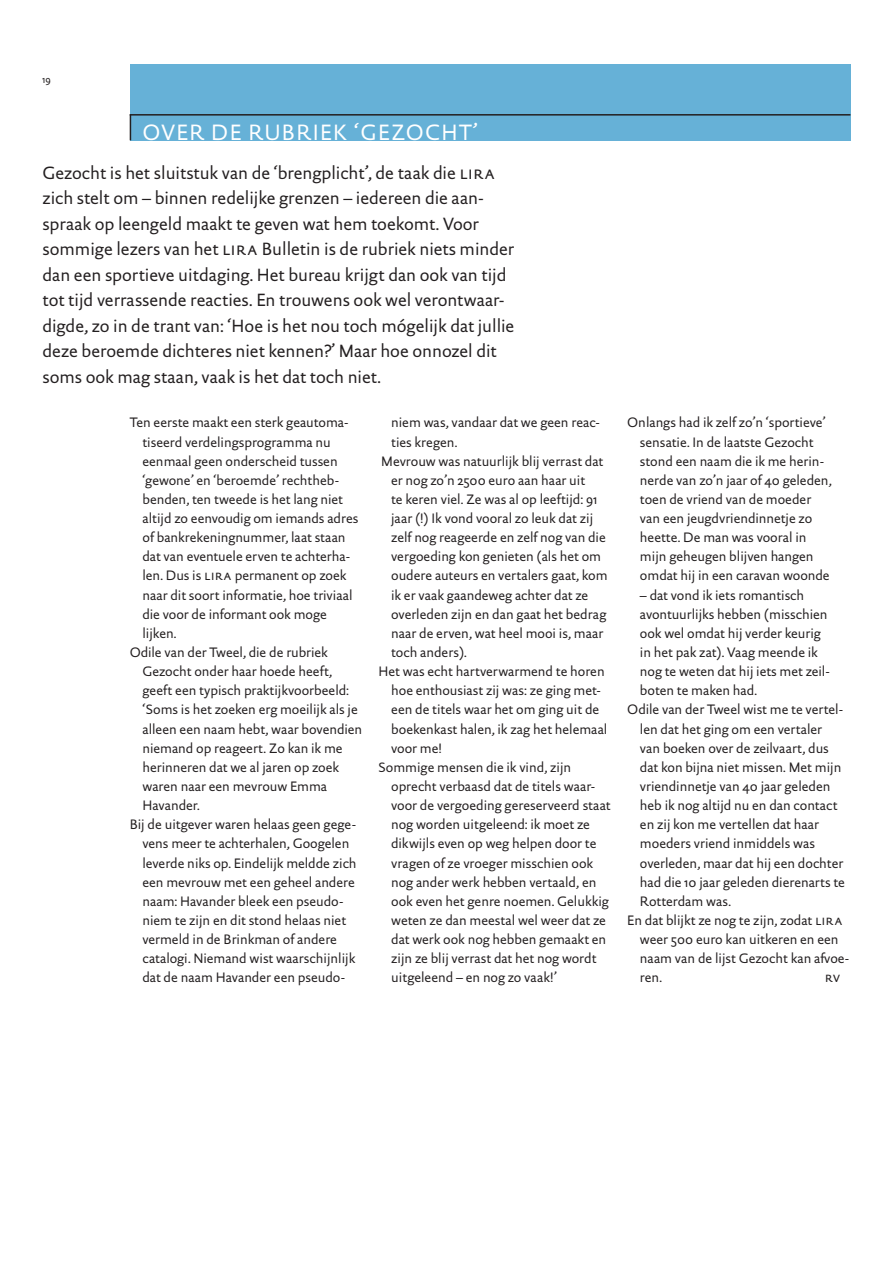
<style>
.page{position:relative;width:893px;height:1263px;background:#fff}
.page>*{position:absolute;margin:0;border:0;box-sizing:border-box;transform-origin:0 0}
.t1{font:22.5px "DTL Documenta Sans ST";color:#fff}
.t2{font:18px/25.5px "DTL Documenta Sans ST";letter-spacing:-.005em;color:#231f20}
.t3{font:13.8px/19.2px "DTL Documenta Sans ST";letter-spacing:-.005em;color:#231f20}
.t4{font:13.8px "DTL Documenta Sans T Caps";color:#231f20}
.t5{font:10.5px "DTL Documenta Sans ST";color:#231f20}
.s1{font-family:"DTL Documenta Sans T Caps"}
</style>
<div class="page">
<div style="left:130px;top:64px;width:720px;height:76px;background:#66b1d7"></div>
<hr style="left:130px;top:114px;width:720px;height:2px;background:#231f20">
<svg style="left:130px;top:116px;width:1px;height:24px"></svg>
<p class="t5" style="left:43px;top:73px;width:10px">19</p>
<h1 class="t1" style="left:142px;top:119px;width:17px">over</h1>
<h1 class="t1" style="left:211px;top:119px;width:99px">de rubriek</h1>
<h1 class="t1" style="left:354px;top:119px;width:23px">‘gezocht</h1>
<h1 class="t1" style="left:473px;top:119px;width:6px">’</h1>
<p class="t2" style="left:43px;top:160px;width:473px">Gezocht is het sluitstuk van de ‘brengplicht’, de taak die <span class="s1">lira </span>zich stelt om – binnen redelijke grenzen – iedereen die aan&shy;spraak op leengeld maakt te geven wat hem toekomt. Voor sommige lezers van het <span class="s1">lira</span> Bulletin is de rubriek niets minder dan een sportieve uitdaging. Het bureau krijgt dan ook van tijd tot tijd verrassende reacties. En trouwens ook wel verontwaar&shy;digde, zo in de trant van: ‘Hoe is het nou toch mógelijk dat jullie deze beroemde dichteres niet kennen?’ Maar hoe onnozel dit soms ook mag staan, vaak is het dat toch niet.</p>
<p class="t3" style="left:391px;top:413px;width:210px">niem was, vandaar dat we geen reac-</p>
<p class="t3" style="left:391px;top:432px;width:68px">ties kregen.</p>
<p class="t3" style="left:381px;top:451px;width:224px">Mevrouw was natuurlijk blij verrast dat</p>
<p class="t3" style="left:391px;top:470px;width:196px">er nog zo’n 2500 euro aan haar uit</p>
<p class="t3" style="left:391px;top:489px;width:208px">te keren viel. Ze was al op leeftijd: 91</p>
<p class="t3" style="left:391px;top:509px;width:204px">jaar (!) Ik vond vooral zo leuk dat zij</p>
<p class="t3" style="left:391px;top:528px;width:216px">zelf nog reageerde en zelf nog van die</p>
<p class="t3" style="left:391px;top:547px;width:211px">vergoeding kon genieten (als het om</p>
<p class="t3" style="left:391px;top:566px;width:218px">oudere auteurs en vertalers gaat, kom</p>
<p class="t3" style="left:391px;top:585px;width:199px">ik er vaak gaandeweg achter dat ze</p>
<p class="t3" style="left:391px;top:604px;width:217px">overleden zijn en dan gaat het bedrag</p>
<p class="t3" style="left:391px;top:623px;width:214px">naar de erven, wat heel mooi is, maar</p>
<p class="t3" style="left:391px;top:642px;width:77px">toch anders).</p>
<p class="t3" style="left:378px;top:662px;width:228px">Het was echt hartverwarmend te horen</p>
<p class="t3" style="left:391px;top:681px;width:211px">hoe enthousiast zij was: ze ging met-</p>
<p class="t3" style="left:391px;top:700px;width:210px">een de titels waar het om ging uit de</p>
<p class="t3" style="left:391px;top:719px;width:218px">boekenkast halen, ik zag het helemaal</p>
<p class="t3" style="left:391px;top:738px;width:52px">voor me!</p>
<p class="t3" style="left:378px;top:757px;width:194px">Sommige mensen die ik vind, zijn</p>
<p class="t3" style="left:391px;top:776px;width:206px">oprecht verbaasd dat de titels waar-</p>
<p class="t3" style="left:391px;top:796px;width:221px">voor de vergoeding gereserveerd staat</p>
<p class="t3" style="left:391px;top:815px;width:200px">nog worden uitgeleend: ik moet ze</p>
<p class="t3" style="left:391px;top:834px;width:207px">dikwijls even op weg helpen door te</p>
<p class="t3" style="left:391px;top:853px;width:204px">vragen of ze vroeger misschien ook</p>
<p class="t3" style="left:391px;top:872px;width:207px">nog ander werk hebben vertaald, en</p>
<p class="t3" style="left:391px;top:891px;width:219px">ook even het genre noemen. Gelukkig</p>
<p class="t3" style="left:391px;top:910px;width:216px">weten ze dan meestal wel weer dat ze</p>
<p class="t3" style="left:391px;top:929px;width:217px">dat werk ook nog hebben gemaakt en</p>
<p class="t3" style="left:391px;top:949px;width:207px">zijn ze blij verrast dat het nog wordt</p>
<p class="t3" style="left:391px;top:968px;width:167px">uitgeleend – en nog zo vaak!’</p>
<p class="t3" style="left:130px;top:413px;width:220px">Ten eerste maakt een sterk geautoma-</p>
<p class="t3" style="left:142px;top:432px;width:190px">tiseerd verdelingsprogramma nu</p>
<p class="t3" style="left:142px;top:451px;width:197px">eenmaal geen onderscheid tussen</p>
<p class="t3" style="left:142px;top:470px;width:198px">‘gewone’ en ‘beroemde’ rechtheb-</p>
<p class="t3" style="left:142px;top:489px;width:202px">benden, ten tweede is het lang niet</p>
<p class="t3" style="left:142px;top:509px;width:217px">altijd zo eenvoudig om iemands adres</p>
<p class="t3" style="left:142px;top:528px;width:205px">of bankrekeningnummer, laat staan</p>
<p class="t3" style="left:142px;top:547px;width:209px">dat van eventuele erven te achterha-</p>
<p class="t3" style="left:142px;top:566px;width:205px">len. Dus is <span class="s1">lira</span> permanent op zoek</p>
<p class="t3" style="left:142px;top:585px;width:212px">naar dit soort informatie, hoe triviaal</p>
<p class="t3" style="left:142px;top:604px;width:186px">die voor de informant ook moge</p>
<p class="t3" style="left:142px;top:623px;width:36px">lijken.</p>
<p class="t3" style="left:130px;top:642px;width:200px">Odile van der Tweel, die de rubriek</p>
<p class="t3" style="left:142px;top:662px;width:191px">Gezocht onder haar hoede heeft,</p>
<p class="t3" style="left:142px;top:681px;width:208px">geeft een typisch praktijkvoorbeeld:</p>
<p class="t3" style="left:142px;top:700px;width:217px">‘Soms is het zoeken erg moeilijk als je</p>
<p class="t3" style="left:142px;top:719px;width:221px">alleen een naam hebt, waar bovendien</p>
<p class="t3" style="left:142px;top:738px;width:202px">niemand op reageert. Zo kan ik me</p>
<p class="t3" style="left:142px;top:757px;width:198px">herinneren dat we al jaren op zoek</p>
<p class="t3" style="left:142px;top:776px;width:186px">waren naar een mevrouw Emma</p>
<p class="t3" style="left:142px;top:796px;width:59px">Havander.</p>
<p class="t3" style="left:130px;top:815px;width:228px">Bij de uitgever waren helaas geen gege-</p>
<p class="t3" style="left:142px;top:834px;width:208px">vens meer te achterhalen, Googelen</p>
<p class="t3" style="left:142px;top:853px;width:216px">leverde niks op. Eindelijk meldde zich</p>
<p class="t3" style="left:142px;top:872px;width:214px">een mevrouw met een geheel andere</p>
<p class="t3" style="left:142px;top:891px;width:203px">naam: Havander bleek een pseudo-</p>
<p class="t3" style="left:142px;top:910px;width:205px">niem te zijn en dit stond helaas niet</p>
<p class="t3" style="left:142px;top:929px;width:196px">vermeld in de Brinkman of andere</p>
<p class="t3" style="left:142px;top:949px;width:214px">catalogi. Niemand wist waarschijnlijk</p>
<p class="t3" style="left:142px;top:968px;width:204px">dat de naam Havander een pseudo-</p>
<p class="t3" style="left:640px;top:413px;width:193px;text-indent:-13px">Onlangs had ik zelf zo’n ‘sportieve’ sensatie. In de laatste Gezocht stond een naam die ik me herin&shy;nerde van zo’n jaar of 40 geleden, toen de vriend van de moeder van een jeugdvriendinnetje zo heette. De man was vooral in mijn geheugen blijven hangen omdat hij in een caravan woonde</p>
<p class="t3" style="left:640px;top:585px;width:166px">– dat vond ik iets romantisch</p>
<p class="t3" style="left:640px;top:604px;width:189px">avontuurlijks hebben (misschien</p>
<p class="t3" style="left:640px;top:623px;width:182px">ook wel omdat hij verder keurig</p>
<p class="t3" style="left:640px;top:642px;width:179px">in het pak zat). Vaag meende ik</p>
<p class="t3" style="left:640px;top:662px;width:191px">nog te weten dat hij iets met zeil-</p>
<p class="t3" style="left:640px;top:681px;width:119px">boten te maken had.</p>
<p class="t3" style="left:627px;top:700px;width:218px">Odile van der Tweel wist me te vertel-</p>
<p class="t3" style="left:640px;top:719px;width:184px">len dat het ging om een vertaler</p>
<p class="t3" style="left:640px;top:738px;width:190px">van boeken over de zeilvaart, dus</p>
<p class="t3" style="left:640px;top:757px;width:203px">dat kon bijna niet missen. Met mijn</p>
<p class="t3" style="left:640px;top:776px;width:192px">vriendinnetje van 40 jaar geleden</p>
<p class="t3" style="left:640px;top:796px;width:199px">heb ik nog altijd nu en dan contact</p>
<p class="t3" style="left:640px;top:815px;width:181px">en zij kon me vertellen dat haar</p>
<p class="t3" style="left:640px;top:834px;width:177px">moeders vriend inmiddels was</p>
<p class="t3" style="left:640px;top:853px;width:205px">overleden, maar dat hij een dochter</p>
<p class="t3" style="left:640px;top:872px;width:206px">had die 10 jaar geleden dierenarts te</p>
<p class="t3" style="left:640px;top:891px;width:93px">Rotterdam was.</p>
<p class="t3" style="left:627px;top:910px;width:217px">En dat blijkt ze nog te zijn, zodat <span class="s1">lira</span></p>
<p class="t3" style="left:640px;top:929px;width:200px">weer 500 euro kan uitkeren en een</p>
<p class="t3" style="left:640px;top:949px;width:211px">naam van de lijst Gezocht kan afvoe-</p>
<p class="t3" style="left:640px;top:968px;width:24px">ren.</p>
<p class="t4" style="left:825px;top:969px;width:17px">rv</p>
</div>
